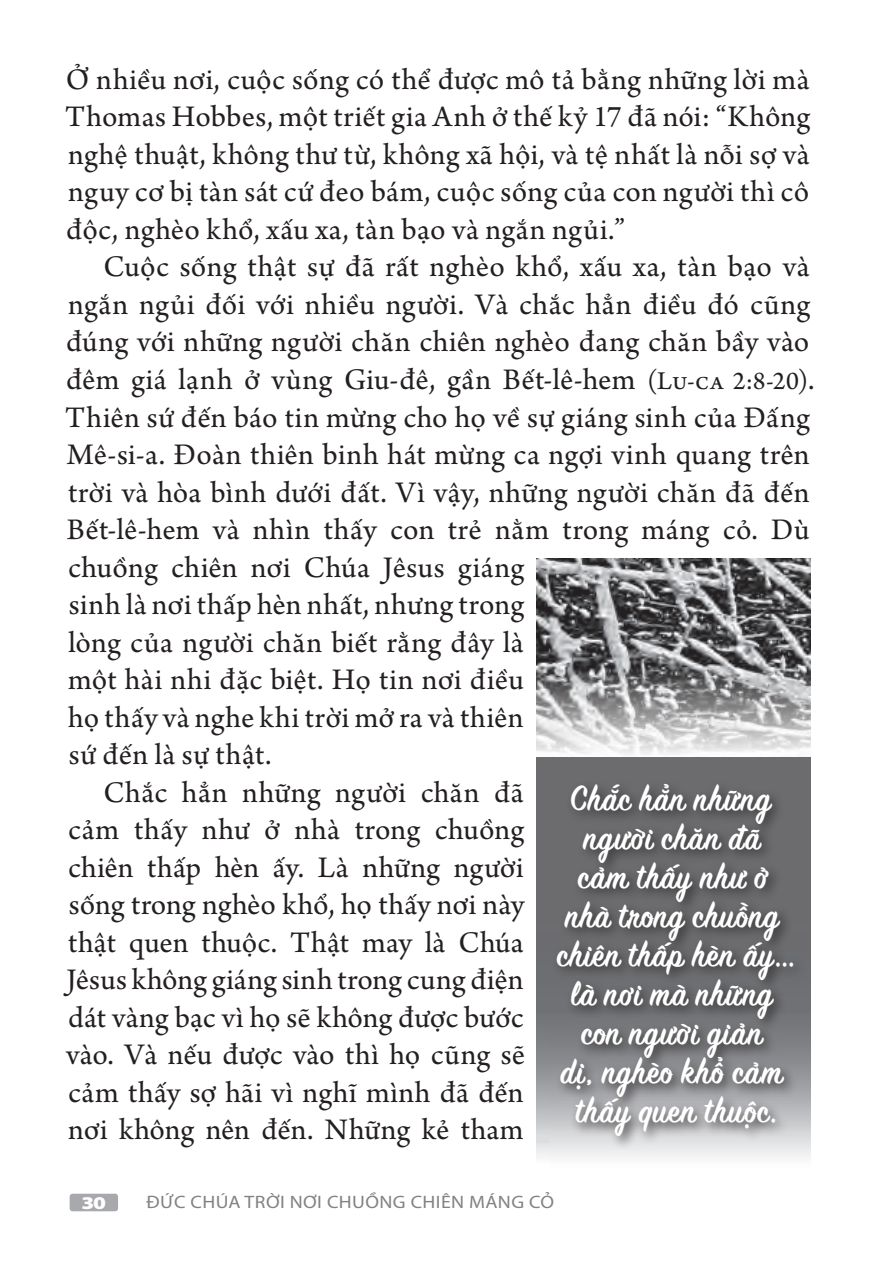
<style>
.page{position:relative;width:878px;height:1283px;background:#fff}
.page>*{position:absolute;margin:0;border:0;box-sizing:border-box;transform-origin:0 0}
.Viet_DS_Pull-Quote_V{font:italic 600 39px/39px "Sign Painter House Script";letter-spacing:.03em;color:#fff;text-align:center;scale:.95 1}
.Viet_DS_Body_INDENTE{font:31.5px/37.5px "Arno Pro";letter-spacing:.015em;color:#231f20;text-align:justify}
.t1{font:18px "Myriad Pro";letter-spacing:.02em;color:#808285;scale:1.1 1}
.t2{font:900 18px "Myriad Pro";color:#fff;scale:1.25 1}
.s1{font-size:27px}
</style>
<div class="page">
<div style="left:70px;top:1193px;width:48px;height:18px;background:#a8a9ad;border-radius:3px"></div>
<div style="left:551px;top:778px;width:256px;height:372px;background:#231f20;opacity:.71"></div>
<svg style="left:536px;top:558px;width:274px;height:200px;background:#949495"></svg>
<p class="Viet_DS_Body_INDENTE" style="left:65px;top:62px;width:746px">Ở nhiều nơi, cuộc sống có thể được mô tả bằng những lời mà Thomas Hobbes, một triết gia Anh ở thế kỷ 17 đã nói: “Không nghệ thuật, không thư từ, không xã hội, và tệ nhất là nỗi sợ và nguy cơ bị tàn sát cứ đeo bám, cuộc sống của con người thì cô độc, nghèo khổ, xấu xa, tàn bạo và ngắn ngủi.”</p>
<p class="Viet_DS_Body_INDENTE" style="left:65px;top:250px;width:750px;text-align:left;text-indent:38px">Cuộc sống thật sự đã rất nghèo khổ, xấu xa, tàn bạo và ngắn ngủi đối với nhiều người. Và chắc hẳn điều đó cũng đúng với những người chăn chiên nghèo đang chăn bầy vào đêm giá lạnh ở vùng Giu-đê, gần Bết-lê-hem <span class="s1">(Lu-ca 2:8-20)</span>.<br>Thiên sứ đến báo tin mừng cho họ về sự giáng sinh của Đấng Mê-si-a. Đoàn thiên binh hát mừng ca ngợi vinh quang trên trời và hòa bình dưới đất. Vì vậy, những người chăn đã đến Bết-lê-hem và nhìn thấy con trẻ nằm trong máng cỏ. Dù chuồng chiên nơi Chúa Jêsus giáng<br>sinh là nơi thấp hèn nhất, nhưng trong<br>lòng của người chăn biết rằng đây là<br>một hài nhi đặc biệt. Họ tin nơi điều<br>họ thấy và nghe khi trời mở ra và thiên<br>sứ đến là sự thật.</p>
<p class="Viet_DS_Body_INDENTE" style="left:66px;top:775px;width:460px;text-indent:37px">Chắc hẳn những người chăn đã cảm thấy như ở nhà trong chuồng chiên thấp hèn ấy. Là những người sống trong nghèo khổ, họ thấy nơi này thật quen thuộc. Thật may là Chúa Jêsus không giáng sinh trong cung điện dát vàng bạc vì họ sẽ không được bước vào. Và nếu được vào thì họ cũng sẽ cảm thấy sợ hãi vì nghĩ mình đã đến nơi không nên đến. Những kẻ tham</p>
<p class="Viet_DS_Pull-Quote_V" style="left:558px;top:782px;width:262px">Chắchẳnnhững ngườichănđã cảm thấy như ở<br>nh àtrong ch uồng chiênthấp hènấy... lànơimành ững conngườigiản dị,nghèokhổcảm thấy quenthuộc.</p>
<p class="t2" style="left:81px;top:1192px;width:21px">30</p>
<p class="t1" style="left:147px;top:1191px;width:372px">ĐỨC CHÚA TRỜI NƠI CHUỒNG CHIÊN MÁNG CỎ</p>
</div>
